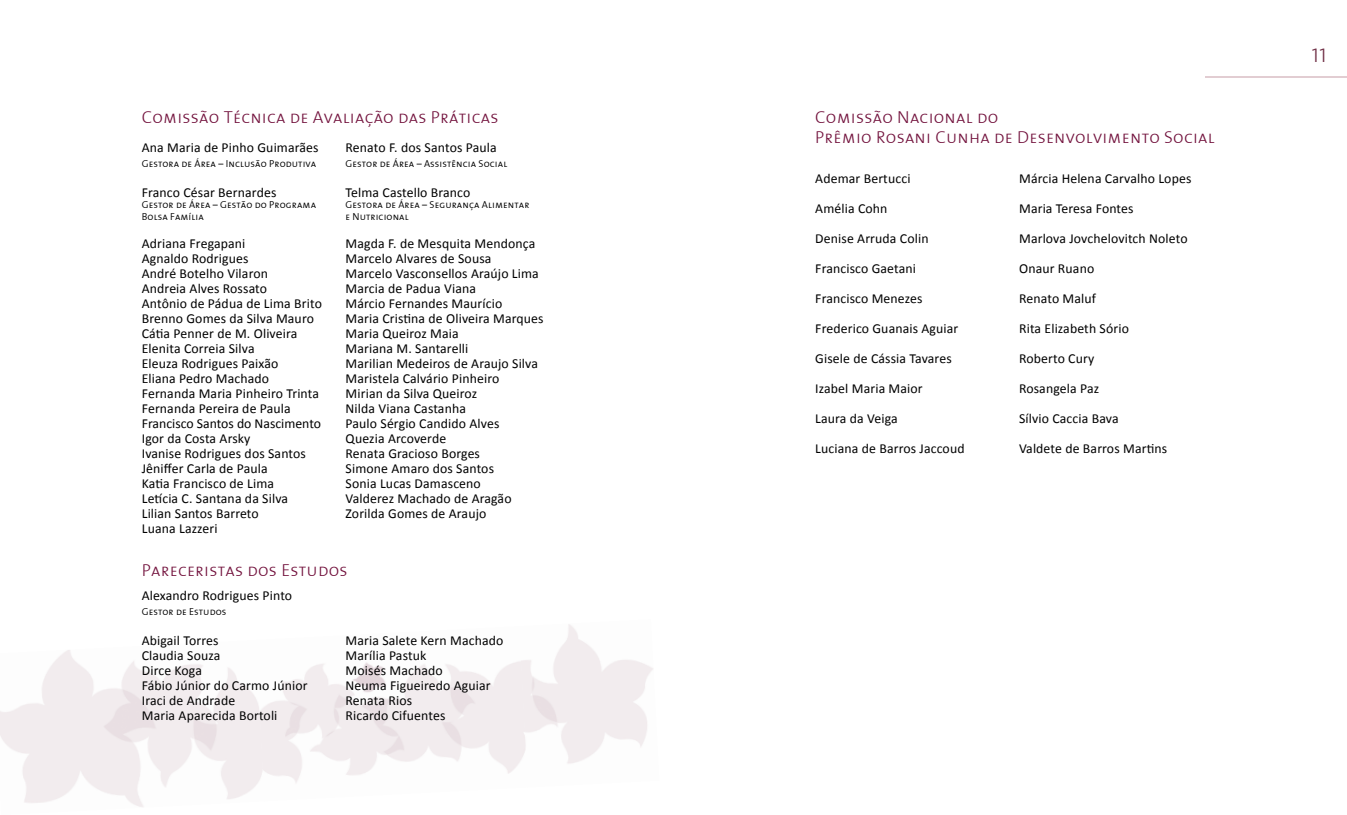
<style>
.page{position:relative;width:1347px;height:815px;background:#fff}
.page>*{position:absolute;margin:0;border:0;box-sizing:border-box;transform-origin:0 0}
.t1{font:20px "The Mix Light Cap Caps";color:#6e2c43}
.t2{font:17.5px/20px "The Mix Light Cap Caps";letter-spacing:.015em;color:#72113c}
.t3{font:13.75px/15px "Calibri";letter-spacing:.01em;color:#000}
.t4{font:10px/11.2px "The Mix Semi Light Cap Caps";letter-spacing:.01em;color:#000}
</style>
<div class="page">
<img style="left:256px;top:661px;width:263px;height:125px">
<hr style="left:1205px;top:77px;width:141px;height:1px;background:#e2cdd2">
<p class="t2" style="left:142px;top:107px;width:358px">Comissão Técnica de Avaliação das Práticas</p>
<p class="t3" style="left:345px;top:139px;width:153px">Renato F. dos Santos Paula</p>
<p class="t4" style="left:345px;top:158px;width:163px">Gestor de Área – Assistência Social</p>
<p class="t3" style="left:345px;top:184px;width:126px">Telma Castello Branco</p>
<p class="t4" style="left:345px;top:199px;width:185px">Gestora de Área – Segurança Alimentar e Nutricional</p>
<p class="t3" style="left:345px;top:236px;width:199px">Magda F. de Mesquita Mendonça<br>Marcelo Alvares de Sousa<br>Marcelo Vasconsellos Araújo Lima<br>Marcia de Padua Viana<br>Márcio Fernandes Maurício<br>Maria Cristina de Oliveira Marques<br>Maria Queiroz Maia<br>Mariana M. Santarelli<br>Marilian Medeiros de Araujo Silva<br>Maristela Calvário Pinheiro<br>Mirian da Silva Queiroz<br>Nilda Viana Castanha<br>Paulo Sérgio Candido Alves<br>Quezia Arcoverde<br>Renata Gracioso Borges<br>Simone Amaro dos Santos<br>Sonia Lucas Damasceno<br>Valderez Machado de Aragão<br>Zorilda Gomes de Araujo</p>
<p class="t3" style="left:142px;top:139px;width:178px">Ana Maria de Pinho Guimarães</p>
<p class="t4" style="left:142px;top:158px;width:176px">Gestora de Área – Inclusão Produtiva</p>
<p class="t3" style="left:142px;top:184px;width:136px">Franco César Bernardes</p>
<p class="t4" style="left:142px;top:199px;width:176px">Gestor de Área – Gestão do Programa<br>Bolsa Família</p>
<p class="t3" style="left:142px;top:236px;width:182px">Adriana Fregapani<br>Agnaldo Rodrigues<br>André Botelho Vilaron<br>Andreia Alves Rossato<br>Antônio de Pádua de Lima Brito<br>Brenno Gomes da Silva Mauro<br>Cátia Penner de M. Oliveira<br>Elenita Correia Silva<br>Eleuza Rodrigues Paixão<br>Eliana Pedro Machado<br>Fernanda Maria Pinheiro Trinta<br>Fernanda Pereira de Paula<br>Francisco Santos do Nascimento<br>Igor da Costa Arsky<br>Ivanise Rodrigues dos Santos<br>Jêniffer Carla de Paula<br>Katia Francisco de Lima<br>Letícia C. Santana da Silva<br>Lilian Santos Barreto<br>Luana Lazzeri</p>
<p class="t2" style="left:142px;top:559px;width:207px">Pareceristas dos Estudos</p>
<p class="t3" style="left:142px;top:588px;width:152px">Alexandro Rodrigues Pinto</p>
<p class="t4" style="left:142px;top:606px;width:86px">Gestor de Estudos</p>
<p class="t3" style="left:142px;top:633px;width:167px">Abigail Torres<br>Claudia Souza<br>Dirce Koga<br>Fábio Júnior do Carmo Júnior<br>Iraci de Andrade<br>Maria Aparecida Bortoli</p>
<p class="t3" style="left:345px;top:632px;width:159px">Maria Salete Kern Machado<br>Marília Pastuk<br>Moisés Machado<br>Neuma Figueiredo Aguiar<br>Renata Rios<br>Ricardo Cifuentes</p>
<p class="t2" style="left:815px;top:107px;width:401px">Comissão Nacional do<br>Prêmio Rosani Cunha de Desenvolvimento Social</p>
<p class="t3" style="left:1019px;top:163px;width:174px;line-height:30px">Márcia Helena Carvalho Lopes<br>Maria Teresa Fontes<br>Marlova Jovchelovitch Noleto<br>Onaur Ruano<br>Renato Maluf<br>Rita Elizabeth Sório<br>Roberto Cury<br>Rosangela Paz<br>Sílvio Caccia Bava<br>Valdete de Barros Martins</p>
<p class="t3" style="left:815px;top:163px;width:151px;line-height:30px">Ademar Bertucci<br>Amélia Cohn<br>Denise Arruda Colin<br>Francisco Gaetani<br>Francisco Menezes<br>Frederico Guanais Aguiar<br>Gisele de Cássia Tavares<br>Izabel Maria Maior<br>Laura da Veiga<br>Luciana de Barros Jaccoud</p>
<h1 class="t1" style="left:1311px;top:38px;width:16px">11</h1>
</div>
